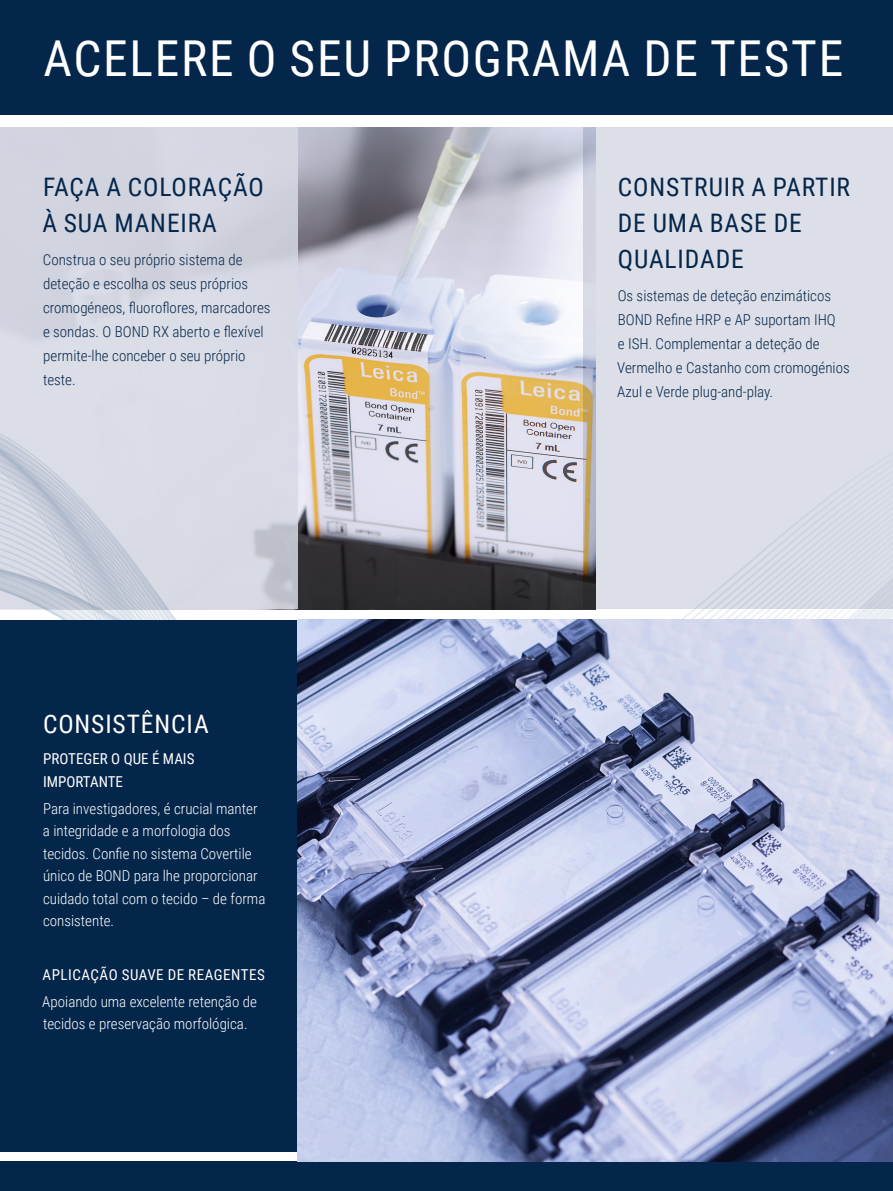
<style>
.page{position:relative;width:893px;height:1191px;background:#fff}
.page>*{position:absolute;margin:0;border:0;box-sizing:border-box;transform-origin:0 0}
.Brochure_headline{font:49.5px "Roboto Condensed";letter-spacing:.035em;color:#fff}
.Section_Heads{font:25.5px/36px "Roboto Condensed";letter-spacing:.035em;color:#04264b}
.Section_Heads-2{font:25.5px "Roboto Condensed";letter-spacing:.035em;color:#fff}
.Body_Text{font:300 15px/24px "Roboto Condensed";color:#04264b}
.Body_Text-2{font:300 15px/22.5px "Roboto Condensed";color:#fff}
.Body_Text-3{font:15px/22.5px "Roboto Condensed";letter-spacing:.005em;color:#fff}
.Body_Text-4{font:15px "Roboto Condensed";letter-spacing:.035em;color:#fff}
</style>
<div class="page">
<img style="left:0;top:127px;width:893px;height:493px">
<div style="left:0;top:0;width:893px;height:115px;background:#04264b"></div>
<div style="left:0;top:1161px;width:893px;height:30px;background:#04264b"></div>
<div style="left:0;top:620px;width:298px;height:531px;background:#04264b"></div>
<div style="left:583px;top:128px;width:310px;height:481px;background:#d7dae4"></div>
<img style="left:298px;top:620px;width:595px;height:541px">
<p class="Brochure_headline" style="left:43px;top:24px;width:801px">ACELERE O SEU PROGRAMA DE TESTE</p>
<p class="Section_Heads" style="left:42px;top:168px;width:223px">FAÇA A COLORAÇÃO<br>À SUA MANEIRA</p>
<p class="Body_Text" style="left:43px;top:247px;width:229px">Construa o seu próprio sistema de deteção e escolha os seus próprios cromogéneos, fluoroflores, marcadores e sondas. O BOND RX aberto e flexível permite-lhe conceber o seu próprio teste.</p>
<p class="Section_Heads-2" style="left:43px;top:706px;width:167px">CONSISTÊNCIA</p>
<p class="Body_Text-3" style="left:43px;top:747px;width:153px">PROTEGER O QUE É MAIS<br>IMPORTANTE</p>
<p class="Body_Text-2" style="left:43px;top:796px;width:224px">Para investigadores, é crucial manter a integridade e a morfologia dos tecidos. Confie no sistema Covertile único de BOND para lhe proporcionar cuidado total com o tecido – de forma consistente.</p>
<p class="Body_Text-4" style="left:43px;top:964px;width:224px">APLICAÇÃO SUAVE DE REAGENTES</p>
<p class="Body_Text-2" style="left:42px;top:989px;width:216px">Apoiando uma excelente retenção de tecidos e preservação morfológica.</p>
<p class="Section_Heads" style="left:618px;top:168px;width:234px">CONSTRUIR A PARTIR<br>DE UMA BASE DE<br>QUALIDADE</p>
<p class="Body_Text" style="left:617px;top:283px;width:234px">Os sistemas de deteção enzimáticos<br>BOND Refine HRP e AP suportam IHQ<br>e ISH. Complementar a deteção de<br>Vermelho e Castanho com cromogénios<br>Azul e Verde plug-and-play.</p>
</div>
